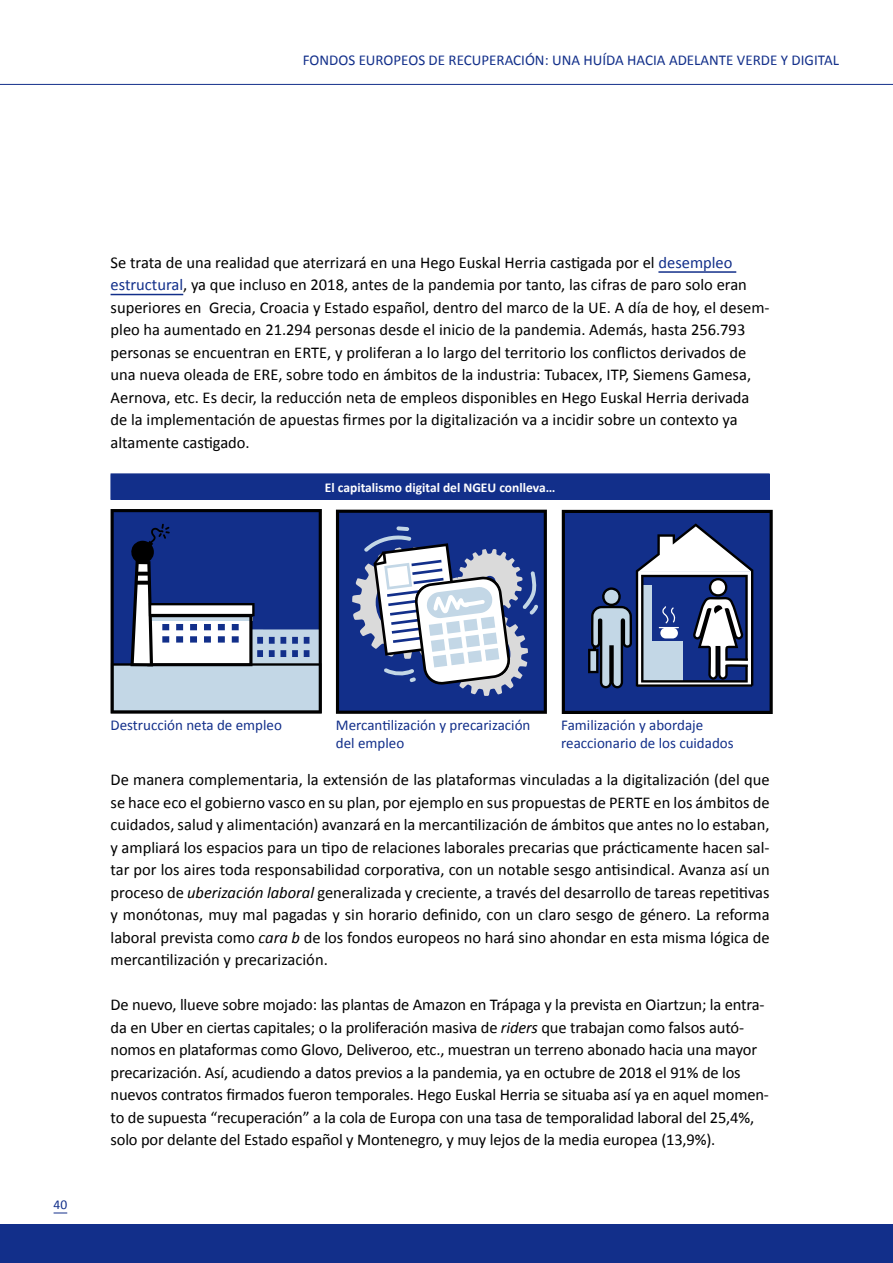
<style>
.page{position:relative;width:893px;height:1263px;background:#fff}
.page>*{position:absolute;margin:0;border:0;box-sizing:border-box;transform-origin:0 0}
.t1{font:16.5px/22.5px "Calibri";letter-spacing:-.01em;color:#000}
.t2{font:15px/18px "Calibri";color:#122f8a}
.t3{font:700 13.5px "Calibri";color:#fff}
.t4{font:13.5px "Calibri";color:#122f8a}
.s1{color:#122f8a}
.s2{font-style:italic}
</style>
<div class="page">
<svg style="left:54px;top:1212px;width:13px;height:1px"></svg>
<hr style="left:0;top:84px;width:893px;height:1px;background:#122f8a">
<div style="left:0;top:1225px;width:893px;height:38px;background:#122f8a"></div>
<svg style="left:562px;top:510px;width:211px;height:204px;background:#41548c"></svg>
<svg style="left:336px;top:510px;width:211px;height:204px"></svg>
<svg style="left:111px;top:509px;width:211px;height:204px;background:#5d70a1"></svg>
<svg style="left:135px;top:572px;width:14px;height:4px"></svg>
<svg style="left:135px;top:581px;width:16px;height:4px"></svg>
<hr style="left:658px;top:271px;width:78px;height:2px;background:#122f8a">
<hr style="left:111px;top:294px;width:72px;height:1px;background:#122f8a">
<div style="left:111px;top:474px;width:658px;height:25px;background:#122f8a"></div>
<hr style="left:111px;top:473px;width:659px;height:1px;background:#122f8a">
<svg style="left:769px;top:474px;width:1px;height:25px"></svg>
<hr style="left:111px;top:499px;width:659px;height:1px;background:#122f8a">
<p class="t2" style="left:303px;top:51px;width:538px">FONDOS EUROPEOS DE RECUPERACIÓN: UNA HUÍDA HACIA ADELANTE VERDE Y DIGITAL</p>
<p class="t1" style="left:111px;top:251px;width:661px">Se trata de una realidad que aterrizará en una Hego Euskal Herria castigada por el <span class="s1">desempleo estructural</span>, ya que incluso en 2018, antes de la pandemia por tanto, las cifras de paro solo eran superiores en Grecia, Croacia y Estado español, dentro del marco de la UE. A día de hoy, el desem&shy;pleo ha aumentado en 21.294 personas desde el inicio de la pandemia. Además, hasta 256.793 personas se encuentran en ERTE, y proliferan a lo largo del territorio los conflictos derivados de una nueva oleada de ERE, sobre todo en ámbitos de la industria: Tubacex, ITP, Siemens Gamesa, Aernova, etc. Es decir, la reducción neta de empleos disponibles en Hego Euskal Herria derivada de la implementación de apuestas firmes por la digitalización va a incidir sobre un contexto ya altamente castigado.</p>
<p class="t3" style="left:325px;top:479px;width:232px">El capitalismo digital del NGEU conlleva…</p>
<p class="t4" style="left:54px;top:1195px;width:15px">40</p>
<p class="t2" style="left:111px;top:716px;width:173px">Destrucción neta de empleo</p>
<p class="t2" style="left:336px;top:716px;width:196px">Mercantilización y precarización del empleo</p>
<p class="t2" style="left:561px;top:716px;width:174px">Familización y abordaje reaccionario de los cuidados</p>
<p class="t1" style="left:111px;top:768px;width:661px;text-align:justify">De manera complementaria, la extensión de las plataformas vinculadas a la digitalización (del que se hace eco el gobierno vasco en su plan, por ejemplo en sus propuestas de PERTE en los ámbitos de cuidados, salud y alimentación) avanzará en la mercantilización de ámbitos que antes no lo estaban, y ampliará los espacios para un tipo de relaciones laborales precarias que prácticamente hacen sal&shy;tar por los aires toda responsabilidad corporativa, con un notable sesgo antisindical. Avanza así un proceso de <span class="s2">uberización laboral</span> generalizada y creciente, a través del desarrollo de tareas repetitivas y monótonas, muy mal pagadas y sin horario definido, con un claro sesgo de género. La reforma laboral prevista como <span class="s2">cara b</span> de los fondos europeos no hará sino ahondar en esta misma lógica de mercantilización y precarización.</p>
<p class="t1" style="left:111px;top:993px;width:660px">De nuevo, llueve sobre mojado: las plantas de Amazon en Trápaga y la prevista en Oiartzun; la entra&shy;da en Uber en ciertas capitales; o la proliferación masiva de <span class="s2">riders</span> que trabajan como falsos autó&shy;nomos en plataformas como Glovo, Deliveroo, etc., muestran un terreno abonado hacia una mayor precarización. Así, acudiendo a datos previos a la pandemia, ya en octubre de 2018 el 91% de los nuevos contratos firmados fueron temporales. Hego Euskal Herria se situaba así ya en aquel momen&shy;to de supuesta “recuperación” a la cola de Europa con una tasa de temporalidad laboral del 25,4%, solo por delante del Estado español y Montenegro, y muy lejos de la media europea (13,9%).</p>
</div>
